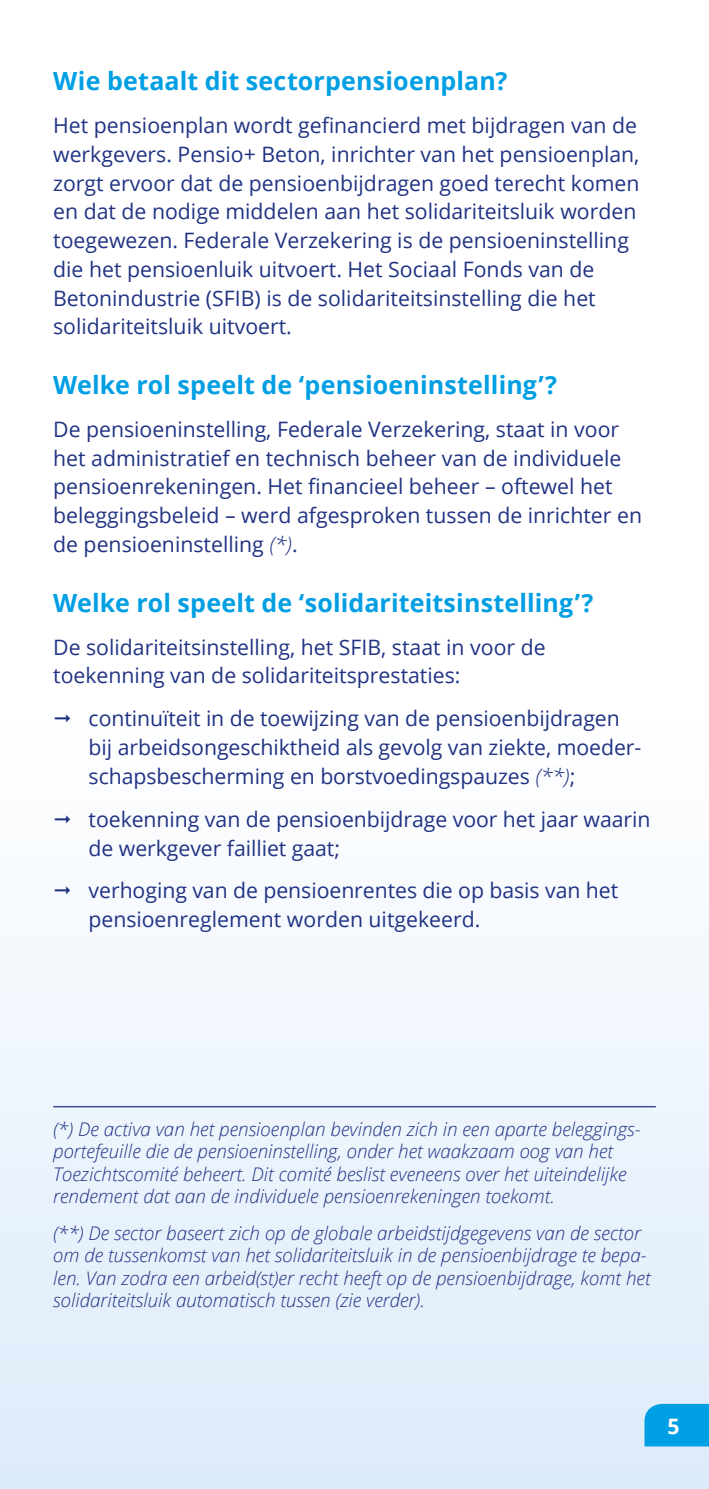
<style>
.page{position:relative;width:709px;height:1489px;background:#fff}
.page>*{position:absolute;margin:0;border:0;box-sizing:border-box;transform-origin:0 0}
.t1{font:700 25px "Open Sans";letter-spacing:.005em;color:#009fe3}
.t2{font:21.25px/28.8px "Open Sans";color:#213383}
.t3{font:700 21.25px "Open Sans";color:#fff}
.t4{font:italic 300 18.75px/22.5px "Open Sans";color:#213383}
.s1{font-weight:300;font-style:italic}
</style>
<div class="page">
<div style="left:0;top:709px;width:709px;height:779px;background:linear-gradient(to bottom,#fff,#dcebf9)"></div>
<hr style="left:53px;top:1105px;width:603px;height:2px;background:#213383">
<div style="left:644px;top:1403px;width:65px;height:43px;background:#009fe3"></div>
<p class="t1" style="left:53px;top:63px;width:456px">Wie betaalt dit sectorpensioenplan?</p>
<p class="t2" style="left:53px;top:110px;width:588px">Het pensioenplan wordt gefinancierd met bijdragen van de werkgevers. Pensio+ Beton, inrichter van het pensioenplan, zorgt ervoor dat de pensioenbijdragen goed terecht komen en dat de nodige middelen aan het solidariteitsluik worden toegewezen. Federale Verzekering is de pensioeninstelling die het pensioenluik uitvoert. Het Sociaal Fonds van de Betonindustrie (SFIB) is de solidariteitsinstelling die het solidariteitsluik uitvoert.</p>
<p class="t1" style="left:53px;top:367px;width:505px">Welke rol speelt de ‘pensioeninstelling’?</p>
<p class="t2" style="left:53px;top:414px;width:590px">De pensioeninstelling, Federale Verzekering, staat in voor het administratief en technisch beheer van de individuele pensioenrekeningen. Het financieel beheer – oftewel het beleggingsbeleid – werd afgesproken tussen de inrichter en de pensioeninstelling <span class="s1">(*)</span>.</p>
<p class="t1" style="left:53px;top:585px;width:542px">Welke rol speelt de ‘solidariteitsinstelling’?</p>
<p class="t2" style="left:53px;top:632px;width:494px">De solidariteitsinstelling, het SFIB, staat in voor de toekenning van de solidariteitsprestaties:</p>
<p class="t2" style="left:89px;top:703px;width:552px;text-indent:-35px">◻ continuïteit in de toewijzing van de pensioenbijdragen bij arbeidsongeschiktheid als gevolg van ziekte, moeder&shy;schapsbescherming en borstvoedingspauzes <span class="s1">(**)</span>;</p>
<p class="t2" style="left:89px;top:804px;width:563px;text-indent:-35px">◻ toekenning van de pensioenbijdrage voor het jaar waarin de werkgever failliet gaat;</p>
<p class="t2" style="left:89px;top:875px;width:531px;text-indent:-35px">◻ verhoging van de pensioenrentes die op basis van het pensioenreglement worden uitgekeerd.</p>
<p class="t4" style="left:53px;top:1116px;width:589px">(*) De activa van het pensioenplan bevinden zich in een aparte beleggings&shy;portefeuille die de pensioeninstelling, onder het waakzaam oog van het Toezichtscomité beheert. Dit comité beslist eveneens over het uiteindelijke rendement dat aan de individuele pensioenrekeningen toekomt.</p>
<p class="t4" style="left:53px;top:1221px;width:599px">(**) De sector baseert zich op de globale arbeidstijdgegevens van de sector om de tussenkomst van het solidariteitsluik in de pensioenbijdrage te bepa&shy;len. Van zodra een arbeid(st)er recht heeft op de pensioenbijdrage, komt het solidariteitsluik automatisch tussen (zie verder).</p>
<p class="t3" style="left:667px;top:1410px;width:14px">5</p>
</div>
